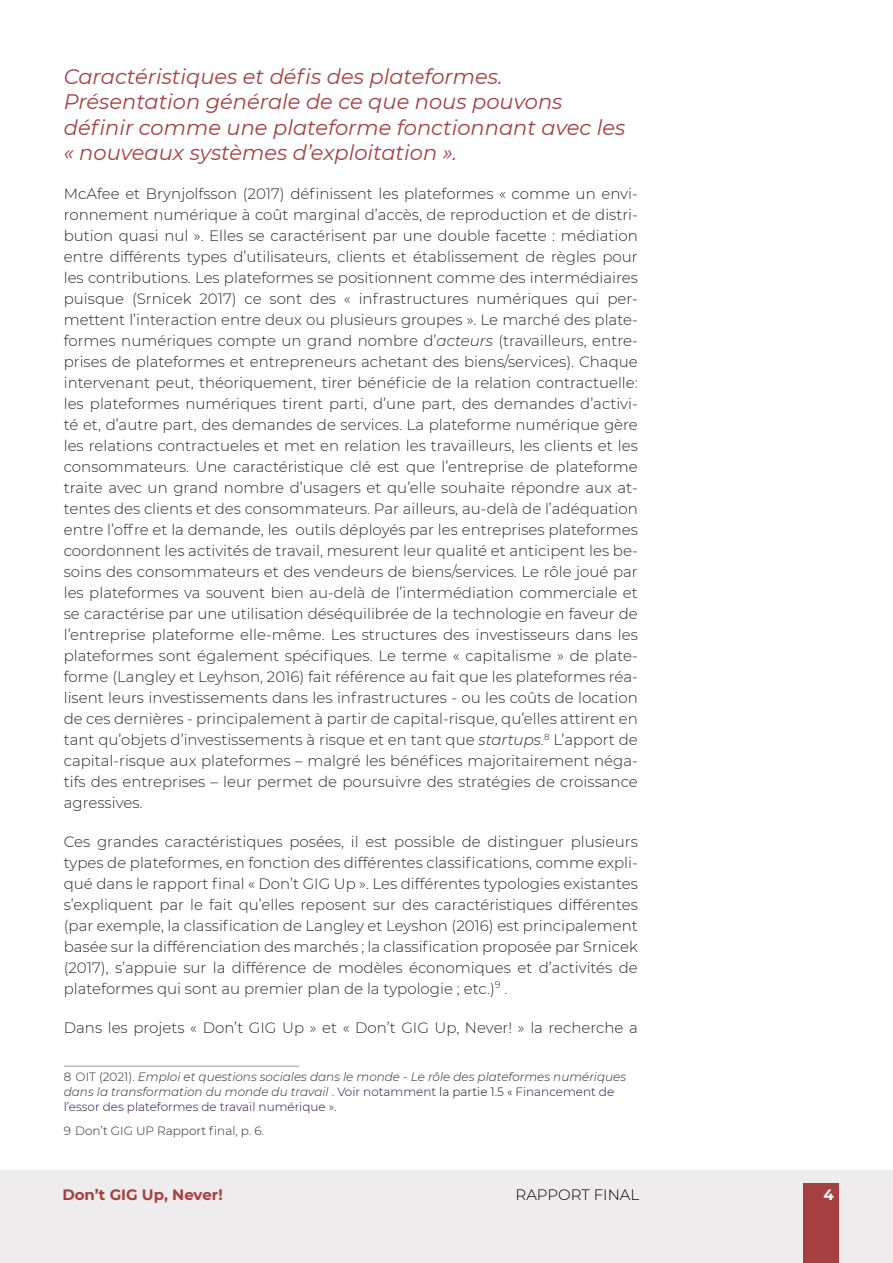
<style>
.page{position:relative;width:893px;height:1263px;background:#fff}
.page>*{position:absolute;margin:0;border:0;box-sizing:border-box;transform-origin:0 0}
.t1{font:italic 21px/25.2px "Montserrat";color:#a54041}
.t2{font:300 15px/21px "Montserrat";color:#282827;text-align:justify}
.t3{font:700 15px "Montserrat";color:#a64040}
.t4{font:300 15px "Montserrat";color:#000}
.t5{font:700 15px "Montserrat";color:#fff}
.t6{font:italic 300 12px/15px "Montserrat";color:#282827}
.t7{font:300 12px "Montserrat";color:#282827}
.s1{font-style:italic}
.s2{font-style:normal}
.s3{font-style:normal;color:#250d49}
.s4{font-style:normal;color:#0d0d0d}
</style>
<div class="page">
<div style="left:0;top:1170px;width:893px;height:93px;background:#eeecec"></div>
<div style="left:804px;top:1183px;width:35px;height:80px;background:#a64040"></div>
<hr style="left:64px;top:1065px;width:235px;height:2px;background:#c2bdba">
<h1 class="t1" style="left:64px;top:63px;width:563px">Caractéristiques et défis des plateformes.<br>Présentation générale de ce que nous pouvons définir comme une plateforme fonctionnant avec les « nouveaux systèmes d’exploitation ».</h1>
<p class="t2" style="left:64px;top:182px;width:576px">McAfee et Brynjolfsson (2017) définissent les plateformes « comme un envi&shy;ronnement numérique à coût marginal d’accès, de reproduction et de distri&shy;bution quasi nul ». Elles se caractérisent par une double facette : médiation entre différents types d’utilisateurs, clients et établissement de règles pour les contributions. Les plateformes se positionnent comme des intermédiaires puisque (Srnicek 2017) ce sont des « infrastructures numériques qui per&shy;mettent l’interaction entre deux ou plusieurs groupes ». Le marché des plate&shy;formes numériques compte un grand nombre d’<span class="s1">acteurs</span> (travailleurs, entre&shy;prises de plateformes et entrepreneurs achetant des biens/services). Chaque intervenant peut, théoriquement, tirer bénéficie de la relation contractuelle: les plateformes numériques tirent parti, d’une part, des demandes d’activi&shy;té et, d’autre part, des demandes de services. La plateforme numérique gère les relations contractueles et met en relation les travailleurs, les clients et les consommateurs. Une caractéristique clé est que l’entreprise de plateforme traite avec un grand nombre d’usagers et qu’elle souhaite répondre aux at&shy;tentes des clients et des consommateurs. Par ailleurs, au-delà de l’adéquation entre l’offre et la demande, les outils déployés par les entreprises plateformes coordonnent les activités de travail, mesurent leur qualité et anticipent les be&shy;soins des consommateurs et des vendeurs de biens/services. Le rôle joué par les plateformes va souvent bien au-delà de l’intermédiation commerciale et se caractérise par une utilisation déséquilibrée de la technologie en faveur de l’entreprise plateforme elle-même. Les structures des investisseurs dans les plateformes sont également spécifiques. Le terme « capitalisme » de plate&shy;forme (Langley et Leyhson, 2016) fait référence au fait que les plateformes réa&shy;lisent leurs investissements dans les infrastructures - ou les coûts de location de ces dernières - principalement à partir de capital-risque, qu’elles attirent en tant qu’objets d’investissements à risque et en tant que <span class="s1">startups</span>.<sup>8</sup> L’apport de capital-risque aux plateformes – malgré les bénéfices majoritairement néga&shy;tifs des entreprises – leur permet de poursuivre des stratégies de croissance agressives.</p>
<p class="t2" style="left:64px;top:830px;width:576px">Ces grandes caractéristiques posées, il est possible de distinguer plusieurs types de plateformes, en fonction des différentes classifications, comme expli&shy;qué dans le rapport final « Don’t GIG Up ». Les différentes typologies existantes s’expliquent par le fait qu’elles reposent sur des caractéristiques différentes (par exemple, la classification de Langley et Leyshon (2016) est principalement basée sur la différenciation des marchés ; la classification proposée par Srnicek (2017), s’appuie sur la différence de modèles économiques et d’activités de plateformes qui sont au premier plan de la typologie ; etc.)<sup>9</sup> .</p>
<p class="t2" style="left:64px;top:1016px;width:576px">Dans les projets « Don’t GIG Up » et « Don’t GIG Up, Never! » la recherche a</p>
<p class="t6" style="left:64px;top:1069px;width:564px"><span class="s2">8 OIT (2021).</span> Emploi et questions sociales dans le monde - Le rôle des plateformes numériques dans la transformation du monde du travail <span class="s3">. Voir notamment</span> <span class="s4">la partie 1.5 «</span> <span class="s3">Financement de l’essor des plateformes de travail numérique »</span><span class="s4">.</span></p>
<p class="t7" style="left:64px;top:1123px;width:202px">9 Don’t GIG UP Rapport final, p. 6.</p>
<p class="t3" style="left:62px;top:1184px;width:162px">Don’t GIG Up, Never!</p>
<p class="t4" style="left:516px;top:1185px;width:125px">RAPPORT FINAL</p>
<p class="t5" style="left:823px;top:1183px;width:12px">4</p>
</div>
